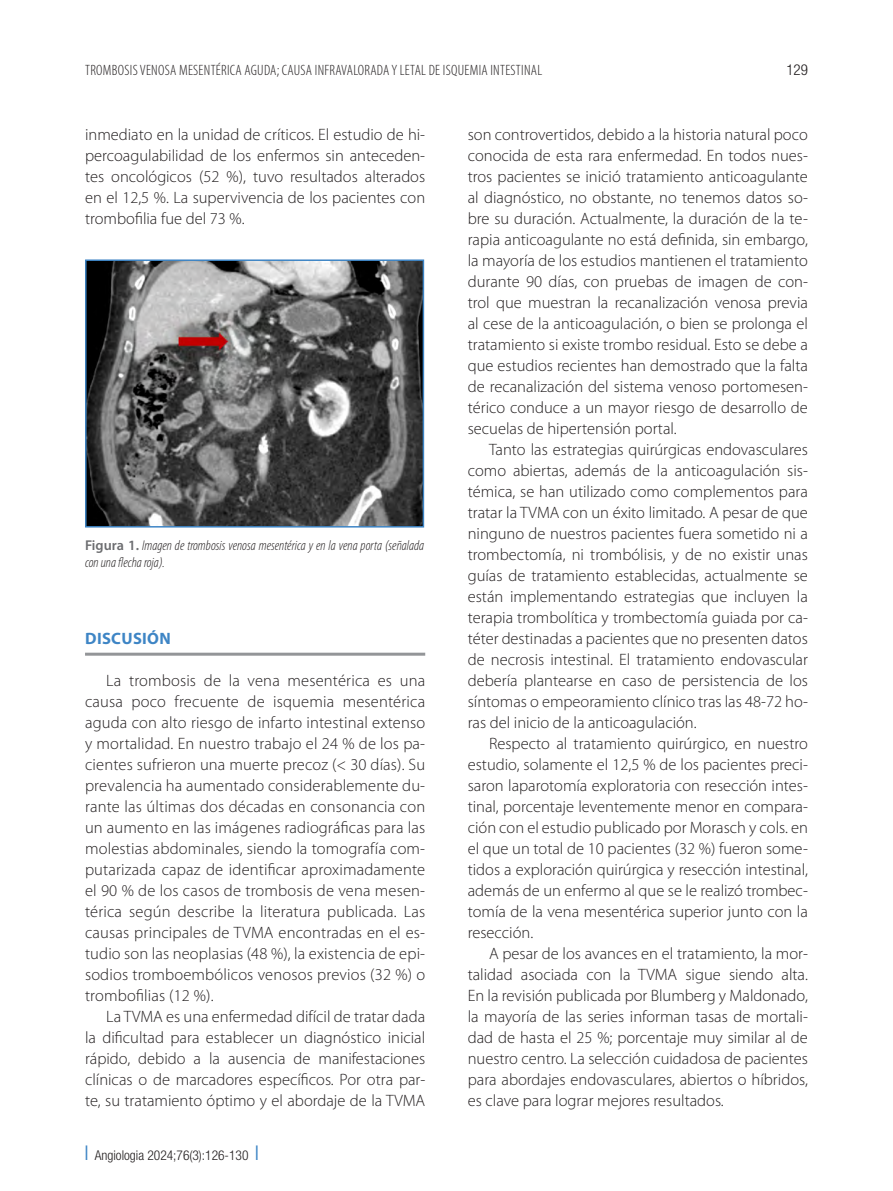
<style>
.page{position:relative;width:893px;height:1191px;background:#fff}
.page>*{position:absolute;margin:0;border:0;box-sizing:border-box;transform-origin:0 0}
.t1{font:300 16.5px/21px "Myriad Pro";color:#231f20;text-align:justify}
.Ladillo_1{font:700 16.5px "Myriad Pro";letter-spacing:.02em;color:#3e85c5}
.t2{font:300 condensed 15px "Myriad Pro";letter-spacing:.02em;color:#231f20}
.t3{font:300 condensed 15px "Helvetica Neue LT Std";color:#231f20}
.Pie_figura{font:italic 300 condensed 14.25px/16.5px "Myriad Pro";color:#231f20}
.t4{font:300 condensed 13.5px "Helvetica Neue LT Std";color:#231f20}
.s1{font-weight:600;font-style:normal;font-stretch:normal;color:#6c6d70}
.s2{color:#3e85c5}
</style>
<div class="page">
<img style="left:88px;top:262px;width:333px;height:262px">
<div style="left:85px;top:259px;width:339px;height:268px;border:2px solid #3e85c5"></div>
<hr style="left:85px;top:652px;width:340px;height:3px;background:#939598">
<p class="t2" style="left:85px;top:62px;width:459px">TROMBOSIS VENOSA MESENTÉRICA AGUDA; CAUSA INFRAVALORADA Y LETAL DE ISQUEMIA INTESTINAL</p>
<p class="t3" style="left:786px;top:61px;width:23px">129</p>
<p class="t1" style="left:85px;top:124px;width:342px">inmediato en la unidad de críticos. El estudio de hi&shy;percoagulabilidad de los enfermos sin anteceden&shy;tes oncológicos (52 %), tuvo resultados alterados en el 12,5 %. La supervivencia de los pacientes con trombofilia fue del 73 %.</p>
<p class="t1" style="left:468px;top:124px;width:342px">son controvertidos, debido a la historia natural poco conocida de esta rara enfermedad. En todos nues&shy;tros pacientes se inició tratamiento anticoagulante al diagnóstico, no obstante, no tenemos datos so&shy;bre su duración. Actualmente, la duración de la te&shy;rapia anticoagulante no está definida, sin embargo, la mayoría de los estudios mantienen el tratamiento durante 90 días, con pruebas de imagen de con&shy;trol que muestran la recanalización venosa previa al cese de la anticoagulación, o bien se prolonga el tratamiento si existe trombo residual. Esto se debe a que estudios recientes han demostrado que la falta de recanalización del sistema venoso portomesen&shy;térico conduce a un mayor riesgo de desarrollo de secuelas de hipertensión portal.</p>
<p class="t1" style="left:468px;top:439px;width:342px;text-indent:21px">Tanto las estrategias quirúrgicas endovasculares como abiertas, además de la anticoagulación sis&shy;témica, se han utilizado como complementos para tratar la TVMA con un éxito limitado. A pesar de que ninguno de nuestros pacientes fuera sometido ni a trombectomía, ni trombólisis, y de no existir unas guías de tratamiento establecidas, actualmente se están implementando estrategias que incluyen la terapia trombolítica y trombectomía guiada por ca&shy;téter destinadas a pacientes que no presenten datos de necrosis intestinal. El tratamiento endovascular debería plantearse en caso de persistencia de los síntomas o empeoramiento clínico tras las 48-72 ho&shy;ras del inicio de la anticoagulación.</p>
<p class="t1" style="left:468px;top:733px;width:342px;text-indent:21px">Respecto al tratamiento quirúrgico, en nuestro estudio, solamente el 12,5 % de los pacientes preci&shy;saron laparotomía exploratoria con resección intes&shy;tinal, porcentaje leventemente menor en compara&shy;ción con el estudio publicado por Morasch y cols. en el que un total de 10 pacientes (32 %) fueron some&shy;tidos a exploración quirúrgica y resección intestinal, además de un enfermo al que se le realizó trombec&shy;tomía de la vena mesentérica superior junto con la resección.</p>
<p class="t1" style="left:468px;top:943px;width:342px;text-indent:21px">A pesar de los avances en el tratamiento, la mor&shy;talidad asociada con la TVMA sigue siendo alta.<br>En la revisión publicada por Blumberg y Maldonado, la mayoría de las series informan tasas de mortali&shy;dad de hasta el 25 %; porcentaje muy similar al de nuestro centro. La selección cuidadosa de pacientes para abordajes endovasculares, abiertos o híbridos, es clave para lograr mejores resultados.</p>
<p class="Pie_figura" style="left:85px;top:537px;width:341px"><span class="s1">Figura 1.</span> Imagen de trombosis venosa mesentérica y en la vena porta (señalada con una flecha roja).</p>
<p class="Ladillo_1" style="left:85px;top:629px;width:87px">DISCUSIÓN</p>
<p class="t1" style="left:85px;top:670px;width:342px;text-indent:21px">La trombosis de la vena mesentérica es una causa poco frecuente de isquemia mesentérica aguda con alto riesgo de infarto intestinal extenso y mortalidad. En nuestro trabajo el 24 % de los pa&shy;cientes sufrieron una muerte precoz (&lt; 30 días). Su prevalencia ha aumentado considerablemente du&shy;rante las últimas dos décadas en consonancia con un aumento en las imágenes radiográficas para las molestias abdominales, siendo la tomografía com&shy;putarizada capaz de identificar aproximadamente el 90 % de los casos de trombosis de vena mesen&shy;térica según describe la literatura publicada. Las causas principales de TVMA encontradas en el es&shy;tudio son las neoplasias (48 %), la existencia de epi&shy;sodios tromboembólicos venosos previos (32 %) o trombofilias (12 %).</p>
<p class="t1" style="left:85px;top:1006px;width:342px;text-indent:21px">La TVMA es una enfermedad difícil de tratar dada la dificultad para establecer un diagnóstico inicial rápido, debido a la ausencia de manifestaciones clínicas o de marcadores específicos. Por otra par&shy;te, su tratamiento óptimo y el abordaje de la TVMA</p>
<p class="t4" style="left:85px;top:1147px;width:175px"><span class="s2">❘</span> Angiologia 2024;76(3):126-130 <span class="s2">❘</span></p>
</div>
